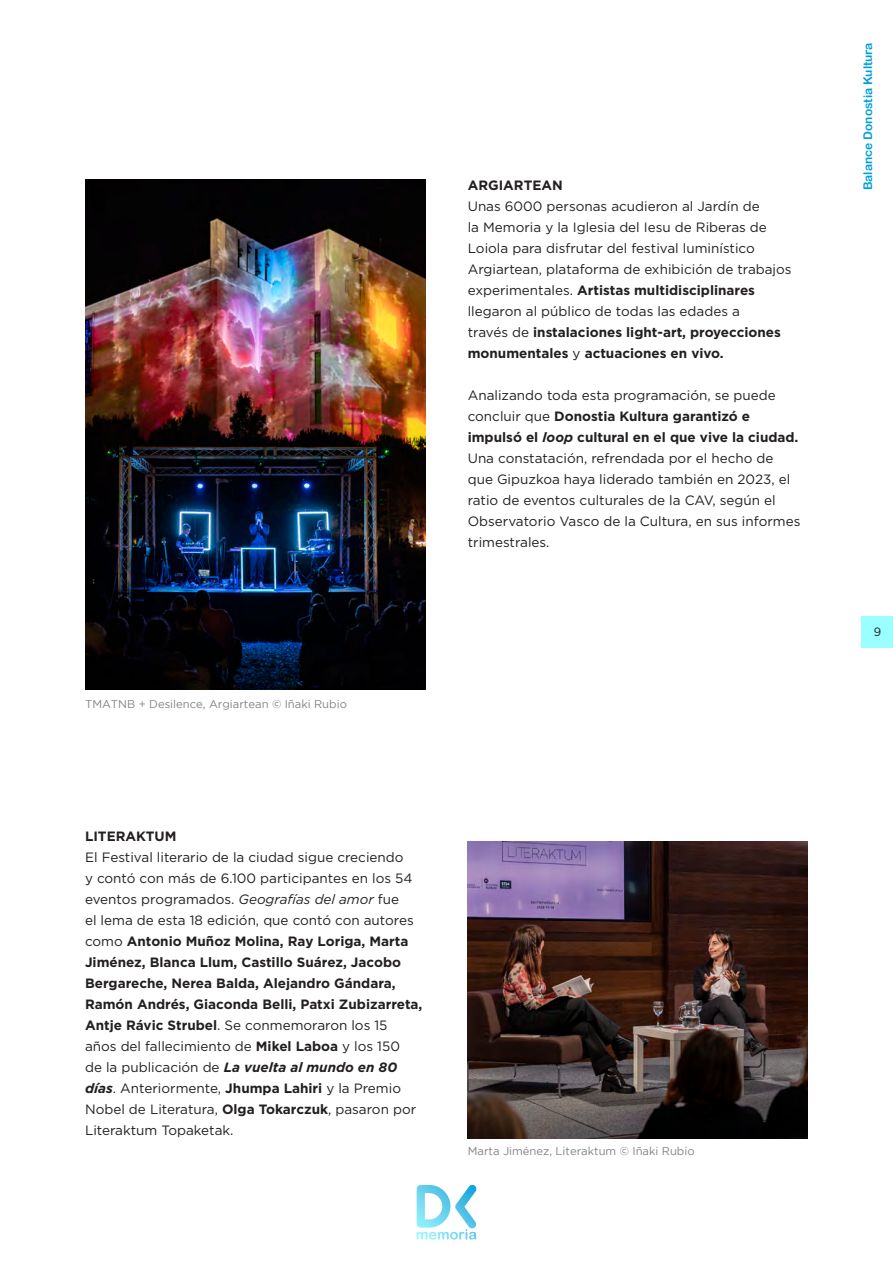
<style>
.page{position:relative;width:893px;height:1263px;background:#fff}
.page>*{position:absolute;margin:0;border:0;box-sizing:border-box;transform-origin:0 0}
.Cuerpo_de_texto{font:13.5px/21px "Gotham";color:#231f20}
.Cuerpo_de_texto-2{font:700 13.5px "Gotham";color:#231f20}
.t1{font:12px "Arial Rounded MT Bold";color:#009fda}
.t2{font:12px "Gotham";color:#231f20;scale:.96 1}
.Pie_de_foto_nuevo{font:11.25px "Gotham";color:#808285}
.s1{font-weight:700}
.s2{font-weight:700;font-style:italic}
.s3{font-style:italic}
</style>
<div class="page">
<div style="left:862px;top:616px;width:31px;height:31px;background:#9ff"></div>
<svg style="left:417px;top:1184px;width:60px;height:55px"></svg>
<img style="left:468px;top:841px;width:340px;height:297px">
<img style="left:85px;top:180px;width:340px;height:510px">
<p class="Cuerpo_de_texto-2" style="left:468px;top:176px;width:97px">ARGIARTEAN</p>
<p class="Cuerpo_de_texto" style="left:468px;top:196px;width:325px">Unas 6000 personas acudieron al Jardín de<br>la Memoria y la Iglesia del Iesu de Riberas de Loiola para disfrutar del festival luminístico Argiartean, plataforma de exhibición de trabajos experimentales. <span class="s1">Artistas multidisciplinares </span>llegaron al público de todas las edades a<br>través de <span class="s1">instalaciones light-art, proyecciones monumentales</span> y <span class="s1">actuaciones en vivo.</span></p>
<p class="Cuerpo_de_texto" style="left:468px;top:385px;width:334px">Analizando toda esta programación, se puede concluir que <span class="s1">Donostia Kultura garantizó e impulsó el</span> <span class="s2">loop</span> <span class="s1">cultural en el que vive la ciudad.<br></span>Una constatación, refrendada por el hecho de que Gipuzkoa haya liderado también en 2023, el ratio de eventos culturales de la CAV, según el Observatorio Vasco de la Cultura, en sus informes trimestrales.</p>
<p class="Pie_de_foto_nuevo" style="left:85px;top:697px;width:263px">TMATNB + Desilence, Argiartean © Iñaki Rubio</p>
<p class="Cuerpo_de_texto-2" style="left:85px;top:827px;width:93px">LITERAKTUM</p>
<p class="Cuerpo_de_texto" style="left:85px;top:846px;width:339px">El Festival literario de la ciudad sigue creciendo<br>y contó con más de 6.100 participantes en los 54 eventos programados. <span class="s3">Geografías del amor</span> fue<br>el lema de esta 18 edición, que contó con autores como <span class="s1">Antonio Muñoz Molina, Ray Loriga, Marta Jiménez, Blanca Llum, Castillo Suárez, Jacobo Bergareche, Nerea Balda, Alejandro Gándara, Ramón Andrés, Giaconda Belli, Patxi Zubizarreta, Antje Rávic Strubel</span>. Se conmemoraron los 15 años del fallecimiento de <span class="s1">Mikel Laboa</span> y los 150<br>de la publicación de <span class="s2">La vuelta al mundo en 80 días</span>. Anteriormente, <span class="s1">Jhumpa Lahiri</span> y la Premio Nobel de Literatura, <span class="s1">Olga Tokarczuk</span>, pasaron por Literaktum Topaketak.</p>
<p class="Pie_de_foto_nuevo" style="left:468px;top:1144px;width:228px">Marta Jiménez, Literaktum © Iñaki Rubio</p>
<p class="t1" style="left:861px;top:190px;width:149px;rotate:-90deg">Balance Donostia Kultura</p>
<p class="t2" style="left:874px;top:624px;width:9px">9</p>
</div>
